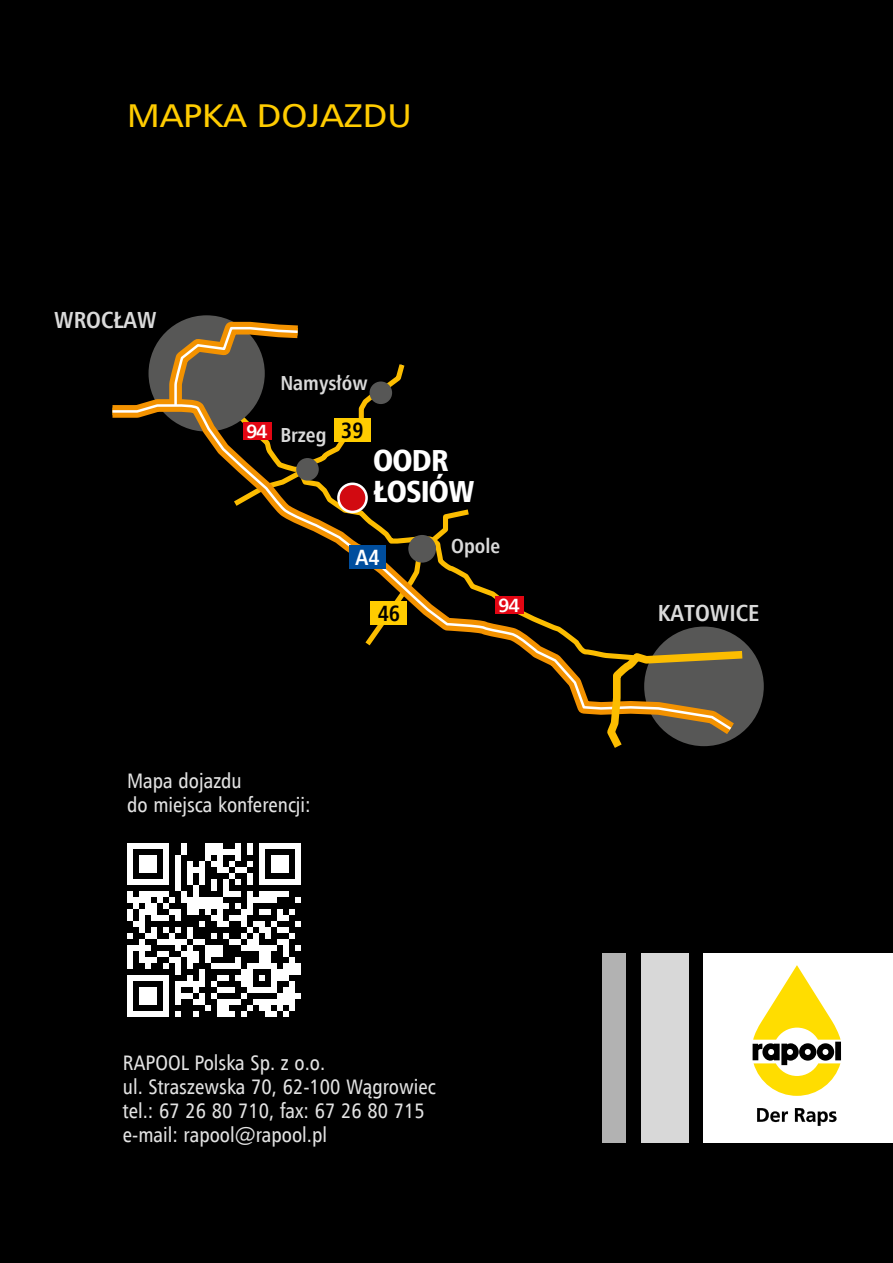
<style>
.page{position:relative;width:893px;height:1263px;background:#000}
.page>*{position:absolute;margin:0;border:0;box-sizing:border-box;transform-origin:0 0}
.t1{font:33px "Humnst 777 EU";color:#fc0;scale:1.08 1}
.t2{font:30.6px/31.5px "Humnst 777 Blk Cn EU";letter-spacing:-.025em;color:#fff}
.t3{font:700 23.4px "Humnst 777 Cn EU";color:#dadada}
.t4{font:700 22.2px "Humnst 777 Cn EU";color:#000}
.t5{font:700 22.2px "Humnst 777 Cn EU";color:#fff}
.t6{font:21px/24px "Humnst 777 Cn EU";color:#e3e3e3}
.t7{font:700 20.4px "Humnst 777 Cn EU";color:#dadada}
.t8{font:700 19.2px "Humnst 777 EU";color:#fff}
</style>
<div class="page">
<div style="left:127px;top:843px;width:6px;height:12px;background:#fff"></div>
<div style="left:127px;top:855px;width:6px;height:12px;background:#fff"></div>
<div style="left:127px;top:867px;width:6px;height:18px;background:#fff"></div>
<div style="left:127px;top:891px;width:6px;height:12px;background:#fff"></div>
<div style="left:127px;top:909px;width:6px;height:12px;background:#fff"></div>
<svg style="left:127px;top:933px;width:6px;height:6px"></svg>
<div style="left:127px;top:945px;width:6px;height:24px;background:#fff"></div>
<div style="left:127px;top:975px;width:6px;height:42px;background:#fff"></div>
<div style="left:133px;top:897px;width:6px;height:12px;background:#fff"></div>
<svg style="left:133px;top:921px;width:6px;height:6px"></svg>
<svg style="left:133px;top:945px;width:6px;height:6px"></svg>
<div style="left:139px;top:855px;width:6px;height:12px;background:#fff"></div>
<div style="left:139px;top:891px;width:6px;height:12px;background:#fff"></div>
<div style="left:139px;top:909px;width:6px;height:24px;background:#fff"></div>
<div style="left:139px;top:939px;width:6px;height:24px;background:#fff"></div>
<div style="left:139px;top:987px;width:6px;height:18px;background:#fff"></div>
<div style="left:145px;top:855px;width:6px;height:12px;background:#fff"></div>
<div style="left:145px;top:891px;width:6px;height:24px;background:#fff"></div>
<div style="left:145px;top:987px;width:6px;height:18px;background:#fff"></div>
<div style="left:151px;top:855px;width:6px;height:12px;background:#fff"></div>
<svg style="left:139px;top:867px;width:18px;height:6px"></svg>
<div style="left:151px;top:987px;width:6px;height:18px;background:#fff"></div>
<svg style="left:133px;top:843px;width:30px;height:6px"></svg>
<svg style="left:133px;top:879px;width:30px;height:6px"></svg>
<svg style="left:133px;top:975px;width:30px;height:6px"></svg>
<svg style="left:133px;top:1011px;width:30px;height:6px"></svg>
<div style="left:163px;top:843px;width:6px;height:12px;background:#fff"></div>
<div style="left:163px;top:855px;width:6px;height:12px;background:#fff"></div>
<div style="left:163px;top:867px;width:6px;height:18px;background:#fff"></div>
<div style="left:163px;top:975px;width:6px;height:42px;background:#fff"></div>
<svg style="left:151px;top:891px;width:24px;height:30px"></svg>
<div style="left:175px;top:855px;width:6px;height:12px;background:#fff"></div>
<div style="left:175px;top:867px;width:6px;height:24px;background:#fff"></div>
<div style="left:175px;top:909px;width:6px;height:12px;background:#fff"></div>
<div style="left:175px;top:957px;width:6px;height:18px;background:#fff"></div>
<div style="left:175px;top:981px;width:6px;height:24px;background:#fff"></div>
<svg style="left:175px;top:1011px;width:6px;height:6px"></svg>
<div style="left:181px;top:843px;width:6px;height:12px;background:#fff"></div>
<div style="left:181px;top:891px;width:6px;height:12px;background:#fff"></div>
<svg style="left:145px;top:927px;width:42px;height:42px"></svg>
<svg style="left:181px;top:981px;width:6px;height:6px"></svg>
<div style="left:187px;top:897px;width:6px;height:18px;background:#fff"></div>
<div style="left:187px;top:927px;width:6px;height:12px;background:#fff"></div>
<div style="left:187px;top:945px;width:6px;height:24px;background:#fff"></div>
<div style="left:187px;top:975px;width:6px;height:12px;background:#fff"></div>
<div style="left:193px;top:885px;width:6px;height:30px;background:#fff"></div>
<div style="left:193px;top:951px;width:6px;height:12px;background:#fff"></div>
<div style="left:193px;top:981px;width:6px;height:12px;background:#fff"></div>
<svg style="left:181px;top:993px;width:18px;height:12px"></svg>
<svg style="left:193px;top:1011px;width:6px;height:6px"></svg>
<div style="left:199px;top:897px;width:6px;height:12px;background:#fff"></div>
<svg style="left:199px;top:921px;width:6px;height:6px"></svg>
<svg style="left:193px;top:939px;width:12px;height:6px"></svg>
<div style="left:199px;top:969px;width:6px;height:18px;background:#fff"></div>
<div style="left:199px;top:993px;width:6px;height:12px;background:#fff"></div>
<div style="left:205px;top:843px;width:6px;height:12px;background:#fff"></div>
<div style="left:205px;top:897px;width:6px;height:18px;background:#fff"></div>
<div style="left:205px;top:945px;width:6px;height:18px;background:#fff"></div>
<div style="left:211px;top:843px;width:6px;height:12px;background:#fff"></div>
<div style="left:211px;top:879px;width:6px;height:12px;background:#fff"></div>
<div style="left:211px;top:897px;width:6px;height:12px;background:#fff"></div>
<svg style="left:211px;top:915px;width:6px;height:6px"></svg>
<svg style="left:211px;top:933px;width:6px;height:6px"></svg>
<div style="left:211px;top:945px;width:6px;height:12px;background:#fff"></div>
<div style="left:217px;top:843px;width:6px;height:12px;background:#fff"></div>
<div style="left:217px;top:897px;width:6px;height:30px;background:#fff"></div>
<div style="left:217px;top:945px;width:6px;height:12px;background:#fff"></div>
<div style="left:223px;top:879px;width:6px;height:18px;background:#fff"></div>
<svg style="left:211px;top:963px;width:24px;height:6px"></svg>
<div style="left:235px;top:843px;width:6px;height:12px;background:#fff"></div>
<div style="left:235px;top:957px;width:6px;height:12px;background:#fff"></div>
<div style="left:241px;top:969px;width:6px;height:18px;background:#fff"></div>
<div style="left:247px;top:843px;width:6px;height:12px;background:#fff"></div>
<svg style="left:187px;top:849px;width:66px;height:36px"></svg>
<div style="left:247px;top:873px;width:6px;height:12px;background:#fff"></div>
<div style="left:247px;top:963px;width:6px;height:30px;background:#fff"></div>
<svg style="left:253px;top:963px;width:6px;height:6px"></svg>
<div style="left:259px;top:843px;width:6px;height:12px;background:#fff"></div>
<div style="left:259px;top:855px;width:6px;height:12px;background:#fff"></div>
<div style="left:259px;top:867px;width:6px;height:18px;background:#fff"></div>
<div style="left:259px;top:945px;width:6px;height:24px;background:#fff"></div>
<div style="left:265px;top:945px;width:6px;height:24px;background:#fff"></div>
<div style="left:271px;top:855px;width:6px;height:12px;background:#fff"></div>
<div style="left:271px;top:963px;width:6px;height:30px;background:#fff"></div>
<svg style="left:205px;top:975px;width:72px;height:42px"></svg>
<div style="left:277px;top:855px;width:6px;height:12px;background:#fff"></div>
<div style="left:277px;top:969px;width:6px;height:12px;background:#fff"></div>
<div style="left:277px;top:993px;width:6px;height:18px;background:#fff"></div>
<div style="left:283px;top:855px;width:6px;height:12px;background:#fff"></div>
<svg style="left:271px;top:867px;width:18px;height:6px"></svg>
<div style="left:283px;top:939px;width:6px;height:18px;background:#fff"></div>
<div style="left:283px;top:963px;width:6px;height:18px;background:#fff"></div>
<div style="left:283px;top:987px;width:6px;height:18px;background:#fff"></div>
<svg style="left:283px;top:1011px;width:6px;height:6px"></svg>
<svg style="left:265px;top:843px;width:30px;height:6px"></svg>
<svg style="left:265px;top:879px;width:30px;height:6px"></svg>
<div style="left:289px;top:957px;width:6px;height:18px;background:#fff"></div>
<div style="left:289px;top:981px;width:6px;height:30px;background:#fff"></div>
<div style="left:295px;top:843px;width:6px;height:12px;background:#fff"></div>
<div style="left:295px;top:855px;width:6px;height:12px;background:#fff"></div>
<div style="left:295px;top:867px;width:6px;height:18px;background:#fff"></div>
<svg style="left:223px;top:891px;width:78px;height:60px"></svg>
<div style="left:295px;top:963px;width:6px;height:12px;background:#fff"></div>
<svg style="left:295px;top:993px;width:6px;height:6px"></svg>
<div style="left:703px;top:953px;width:190px;height:190px;background:#fff"></div>
<div style="left:641px;top:953px;width:47px;height:190px;background:#d8d8d8"></div>
<div style="left:602px;top:953px;width:24px;height:190px;background:#b2b2b2"></div>
<svg style="left:757px;top:1108px;width:31px;height:14px"></svg>
<svg style="left:795px;top:1108px;width:42px;height:18px"></svg>
<svg style="left:753px;top:965px;width:87px;height:131px"></svg>
<div style="left:835px;top:1042px;width:6px;height:18px;background:#000"></div>
<div style="left:644px;top:626px;width:120px;height:120px;background:#575756;border-radius:50%"></div>
<div style="left:149px;top:315px;width:116px;height:117px;background:#575756;border-radius:50%"></div>
<svg style="left:112px;top:403px;width:622px;height:312px"></svg>
<svg style="left:163px;top:315px;width:311px;height:336px"></svg>
<div style="left:349px;top:545px;width:37px;height:23px;background:#004e9e"></div>
<div style="left:296px;top:458px;width:23px;height:23px;background:#575756;border-radius:50%"></div>
<div style="left:370px;top:381px;width:22px;height:23px;background:#575756;border-radius:50%"></div>
<div style="left:408px;top:535px;width:28px;height:28px;background:#575756;border-radius:50%"></div>
<div style="left:334px;top:419px;width:37px;height:23px;background:#fc0"></div>
<div style="left:371px;top:602px;width:36px;height:23px;background:#fc0"></div>
<svg style="left:603px;top:647px;width:147px;height:101px"></svg>
<div style="left:243px;top:422px;width:28px;height:18px;background:#e30613"></div>
<div style="left:495px;top:596px;width:29px;height:18px;background:#e30613"></div>
<div style="left:338px;top:484px;width:29px;height:28px;background:#d20a11;border-radius:50%"></div>
<div style="left:337px;top:482px;width:31px;height:31px;border:3px solid #fff;border-radius:50%"></div>
<h1 class="t1" style="left:127px;top:95px;width:265px">MAPKA DOJAZDU</h1>
<p class="t3" style="left:54px;top:305px;width:104px">WROCŁAW</p>
<p class="t8" style="left:246px;top:419px;width:23px">94</p>
<p class="t7" style="left:280px;top:370px;width:89px">Namysłów</p>
<p class="t7" style="left:280px;top:422px;width:48px">Brzeg</p>
<p class="t4" style="left:341px;top:416px;width:24px">39</p>
<h2 class="t2" style="left:373px;top:444px;width:103px">OODR<br>ŁOSIÓW</h2>
<p class="t5" style="left:355px;top:543px;width:26px">A4</p>
<p class="t4" style="left:378px;top:599px;width:24px">46</p>
<p class="t7" style="left:451px;top:533px;width:51px">Opole</p>
<p class="t8" style="left:498px;top:593px;width:23px">94</p>
<p class="t6" style="left:127px;top:769px;width:185px">Mapa dojazdu<br>do miejsca konferencji:</p>
<p class="t6" style="left:123px;top:1050px;width:314px">RAPOOL Polska Sp. z o.o.<br>ul. Straszewska 70, 62-100 Wągrowiec tel.: 67 26 80 710, fax: 67 26 80 715 e-mail: rapool@rapool.pl</p>
<p class="t3" style="left:658px;top:598px;width:103px">KATOWICE</p>
</div>
